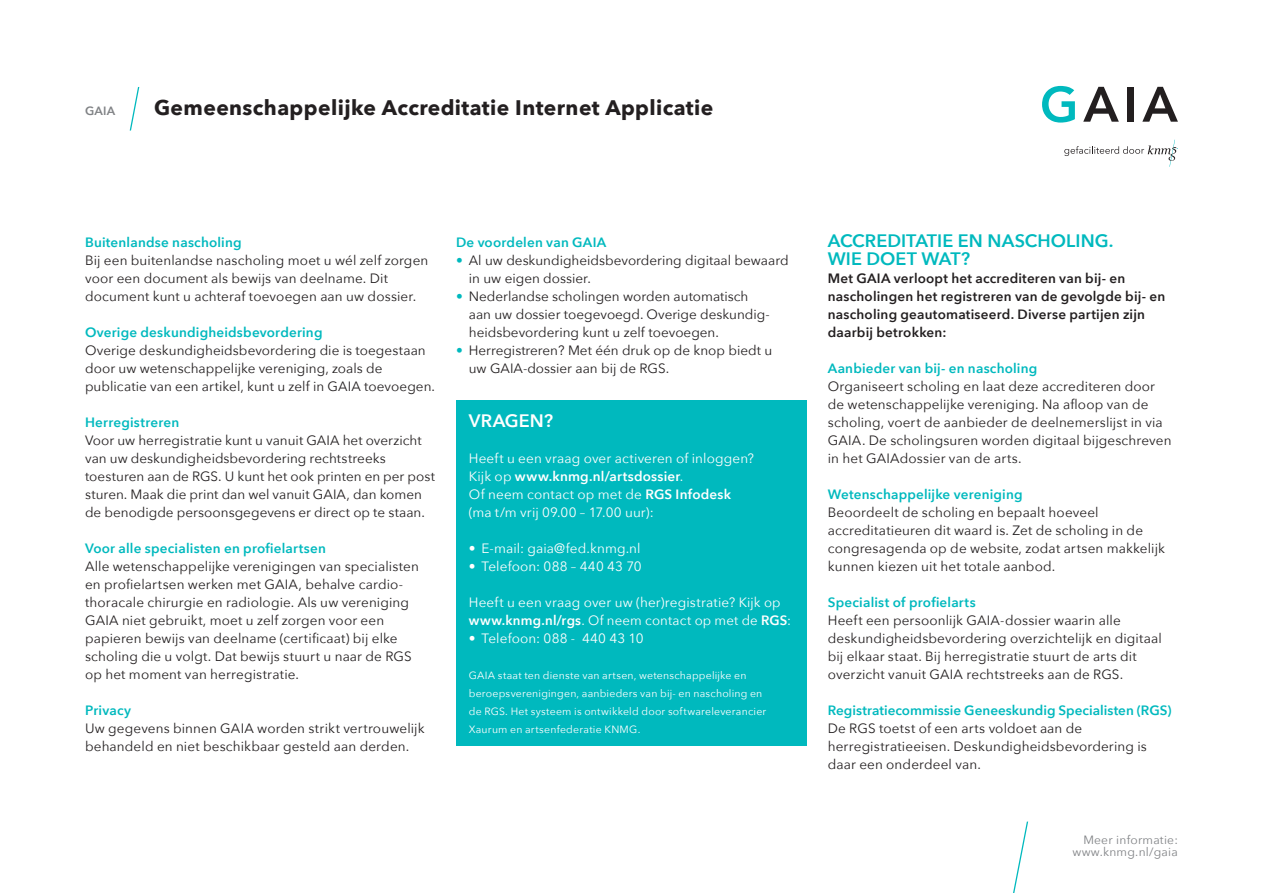
<style>
.page{position:relative;width:1263px;height:893px;background:#fff}
.page>*{position:absolute;margin:0;border:0;box-sizing:border-box;transform-origin:0 0}
.t1{font:700 21px "Avenir Next";letter-spacing:.02em;color:#231f20}
.t2{font:600 18px/18px "Avenir Next";letter-spacing:.005em;color:#00b9be}
.t3{font:600 18px "Avenir Next";letter-spacing:.005em;color:#fff}
.t4{font:13.5px/18px "Avenir Next";letter-spacing:.005em;color:#231f20}
.t5{font:13.5px/18px "Avenir Next";letter-spacing:.01em;color:#fff}
.t6{font:600 13.5px "Avenir Next";letter-spacing:.015em;color:#00b9be}
.t7{font:600 13.5px/18px "Avenir Next";letter-spacing:.015em;color:#231f20}
.t8{font:12px/12px "Avenir Next";letter-spacing:.02em;color:#808285;text-align:right}
.t9{font:600 12px "Avenir Next";color:#808285}
.t10{font:10.5px/18px "Avenir Next";letter-spacing:.02em;color:#fff}
.s1{color:#00b9be}
.s2{font-weight:600}
</style>
<div class="page">
<svg style="left:1013px;top:822px;width:15px;height:71px"></svg>
<div style="left:456px;top:401px;width:350px;height:41px;background:#00b9be"></div>
<div style="left:456px;top:437px;width:350px;height:93px;background:#00b9be"></div>
<div style="left:456px;top:527px;width:350px;height:57px;background:#00b9be"></div>
<div style="left:456px;top:581px;width:350px;height:164px;background:#00b9be"></div>
<svg style="left:130px;top:87px;width:9px;height:44px"></svg>
<svg style="left:1042px;top:86px;width:33px;height:37px"></svg>
<svg style="left:1083px;top:87px;width:36px;height:35px"></svg>
<div style="left:1127px;top:87px;width:7px;height:35px;background:#231f20"></div>
<svg style="left:1142px;top:87px;width:36px;height:35px"></svg>
<svg style="left:1064px;top:140px;width:114px;height:27px"></svg>
<p class="t9" style="left:85px;top:100px;width:32px">GAIA</p>
<h1 class="t1" style="left:154px;top:89px;width:561px">Gemeenschappelijke Accreditatie Internet Applicatie</h1>
<p class="t6" style="left:85px;top:231px;width:158px">Buitenlandse nascholing</p>
<p class="t4" style="left:85px;top:251px;width:345px">Bij een buitenlandse nascholing moet u wél zelf zorgen voor een document als bewijs van deelname. Dit document kunt u achteraf toevoegen aan uw dossier.</p>
<p class="t6" style="left:85px;top:321px;width:239px">Overige deskundigheidsbevordering</p>
<p class="t4" style="left:85px;top:341px;width:352px">Overige deskundigheidsbevordering die is toegestaan door uw wetenschappelijke vereniging, zoals de publicatie van een artikel, kunt u zelf in GAIA toevoegen.</p>
<p class="t6" style="left:85px;top:411px;width:96px">Herregistreren</p>
<p class="t4" style="left:85px;top:431px;width:352px">Voor uw herregistratie kunt u vanuit GAIA het overzicht van uw deskundigheidsbevordering rechtstreeks toesturen aan de RGS. U kunt het ook printen en per post sturen. Maak die print dan wel vanuit GAIA, dan komen de benodigde persoonsgegevens er direct op te staan.</p>
<p class="t6" style="left:85px;top:537px;width:242px">Voor alle specialisten en profielartsen</p>
<p class="t4" style="left:85px;top:557px;width:335px">Alle wetenschappelijke verenigingen van specialisten en profielartsen werken met GAIA, behalve cardio&shy;thoracale chirurgie en radiologie. Als uw vereniging GAIA niet gebruikt, moet u zelf zorgen voor een papieren bewijs van deelname (certificaat) bij elke scholing die u volgt. Dat bewijs stuurt u naar de RGS op het moment van herregistratie.</p>
<p class="t6" style="left:85px;top:699px;width:48px">Privacy</p>
<p class="t4" style="left:85px;top:719px;width:341px">Uw gegevens binnen GAIA worden strikt vertrouwelijk behandeld en niet beschikbaar gesteld aan derden.</p>
<p class="t6" style="left:456px;top:231px;width:152px">De voordelen van GAIA</p>
<p class="t4" style="left:469px;top:251px;width:321px;text-indent:-13px"><span class="s1">•</span> Al uw deskundigheidsbevordering digitaal bewaard in uw eigen dossier.</p>
<p class="t4" style="left:469px;top:287px;width:302px;text-indent:-13px"><span class="s1">•</span> Nederlandse scholingen worden automatisch aan uw dossier toegevoegd. Overige deskundig&shy;heidsbevordering kunt u zelf toevoegen.</p>
<p class="t4" style="left:469px;top:341px;width:305px;text-indent:-13px"><span class="s1">•</span> Herregistreren? Met één druk op de knop biedt u uw GAIA-dossier aan bij de RGS.</p>
<h2 class="t3" style="left:469px;top:405px;width:86px">VRAGEN?</h2>
<p class="t5" style="left:469px;top:449px;width:287px">Heeft u een vraag over activeren of inloggen?<br>Kijk op <span class="s2">www.knmg.nl/artsdossier</span>.<br>Of neem contact op met de <span class="s2">RGS Infodesk </span>(ma t/m vrij 09.00 – 17.00 uur):</p>
<p class="t5" style="left:469px;top:539px;width:173px">• E-mail: gaia@fed.knmg.nl</p>
<p class="t5" style="left:469px;top:557px;width:174px">• Telefoon: 088 – 440 43 70</p>
<p class="t5" style="left:469px;top:593px;width:324px">Heeft u een vraag over uw (her)registratie? Kijk op <span class="s2">www.knmg.nl/rgs</span>. Of neem contact op met de <span class="s2">RGS</span>:</p>
<p class="t5" style="left:469px;top:629px;width:176px">• Telefoon: 088 - 440 43 10</p>
<p class="t10" style="left:469px;top:666px;width:299px">GAIA staat ten dienste van artsen, wetenschappelijke en beroepsverenigingen, aanbieders van bij- en nascholing en de RGS. Het systeem is ontwikkeld door softwareleverancier Xaurum en artsenfederatie KNMG.</p>
<h2 class="t2" style="left:828px;top:231px;width:287px">ACCREDITATIE EN NASCHOLING.<br>WIE DOET WAT?</h2>
<p class="t7" style="left:828px;top:269px;width:339px">Met GAIA verloopt het accrediteren van bij- en nascholingen het registreren van de gevolgde bij- en nascholing geautomatiseerd. Diverse partijen zijn daarbij betrokken:</p>
<p class="t6" style="left:828px;top:357px;width:211px">Aanbieder van bij- en nascholing</p>
<p class="t4" style="left:828px;top:377px;width:345px">Organiseert scholing en laat deze accrediteren door de wetenschappelijke vereniging. Na afloop van de scholing, voert de aanbieder de deelnemerslijst in via GAIA. De scholingsuren worden digitaal bijgeschreven in het GAIAdossier van de arts.</p>
<p class="t6" style="left:828px;top:483px;width:196px">Wetenschappelijke vereniging</p>
<p class="t4" style="left:828px;top:503px;width:339px">Beoordeelt de scholing en bepaalt hoeveel accreditatieuren dit waard is. Zet de scholing in de congresagenda op de website, zodat artsen makkelijk kunnen kiezen uit het totale aanbod.</p>
<p class="t6" style="left:828px;top:591px;width:149px">Specialist of profielarts</p>
<p class="t4" style="left:828px;top:611px;width:335px">Heeft een persoonlijk GAIA-dossier waarin alle deskundigheidsbevordering overzichtelijk en digitaal bij elkaar staat. Bij herregistratie stuurt de arts dit overzicht vanuit GAIA rechtstreeks aan de RGS.</p>
<p class="t6" style="left:828px;top:699px;width:345px">Registratiecommissie Geneeskundig Specialisten (RGS)</p>
<p class="t4" style="left:828px;top:719px;width:321px">De RGS toetst of een arts voldoet aan de herregistratieeisen. Deskundigheidsbevordering is daar een onderdeel van.</p>
<p class="t8" style="left:1072px;top:833px;width:107px">Meer informatie: www.knmg.nl/gaia</p>
</div>
